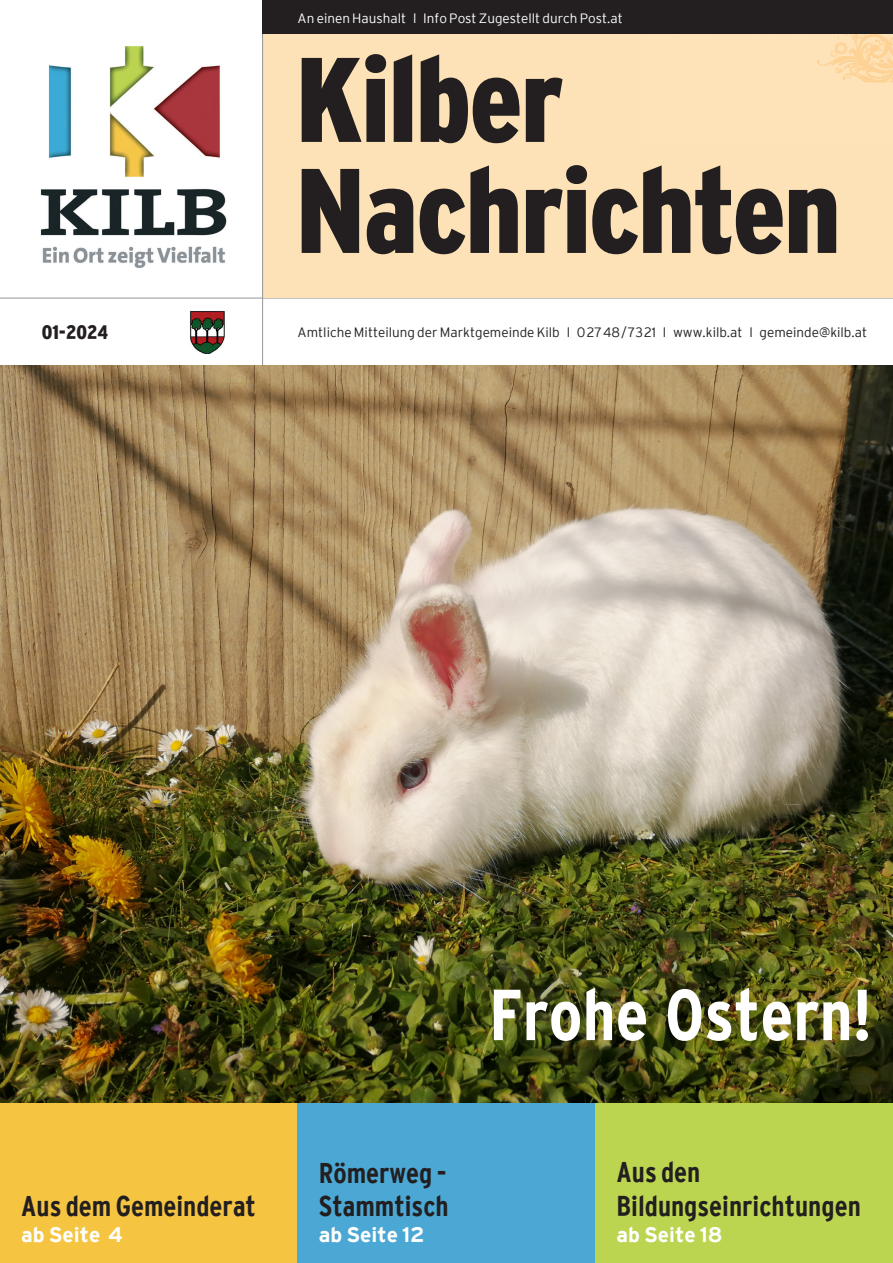
<style>
.page{position:relative;width:893px;height:1263px;background:#fff}
.page>*{position:absolute;margin:0;border:0;box-sizing:border-box;transform-origin:0 0}
.t1{font:900 condensed 120px/111px "Interstate";letter-spacing:-.015em;color:#231f20}
.t2{font:700 condensed 72px "Interstate";color:#fff}
.t3{font:700 condensed 28.5px/33px "Interstate";color:#231f20}
.t4{font:700 21px "Interstate";color:#fff}
.t5{font:900 condensed 19.5px "Interstate";color:#231f20}
.t6{font:300 13.5px "Interstate";color:#231f20}
.t7{font:300 13.5px "Interstate";color:#fff}
</style>
<div class="page">
<hr style="left:0;top:298px;width:893px;height:1px;background:#939598">
<div style="left:262px;top:34px;width:631px;height:264px;background:#fee2b7"></div>
<img style="left:817px;top:34px;width:76px;height:49px">
<hr style="left:262px;top:0;width:1px;height:366px;background:#939598">
<div style="left:263px;top:0;width:630px;height:34px;background:#231f20"></div>
<div style="left:0;top:1102px;width:298px;height:161px;background:#f5c542"></div>
<div style="left:298px;top:1102px;width:297px;height:161px;background:#4ba8d4"></div>
<div style="left:595px;top:1102px;width:298px;height:161px;background:#bcd550"></div>
<img style="left:40px;top:46px;width:187px;height:223px">
<img style="left:190px;top:311px;width:35px;height:43px">
<img style="left:0;top:366px;width:893px;height:736px">
<p class="t7" style="left:298px;top:10px;width:327px">An einen Haushalt l Info Post Zugestellt durch Post.at</p>
<h1 class="t1" style="left:296px;top:44px;width:547px">Kilber<br>Nachrichten</h1>
<h3 class="t5" style="left:42px;top:321px;width:68px">01-2024</h3>
<p class="t6" style="left:298px;top:325px;width:571px">Amtliche Mitteilung der Marktgemeinde Kilb l 02748/7321 l www.kilb.at l gemeinde@kilb.at</p>
<h3 class="t3" style="left:21px;top:1189px;width:236px">Aus dem Gemeinderat</h3>
<h3 class="t4" style="left:21px;top:1222px;width:103px">ab Seite 4</h3>
<h2 class="t2" style="left:489px;top:974px;width:384px">Frohe Ostern!</h2>
<h3 class="t3" style="left:319px;top:1156px;width:131px">Römerweg -<br>Stammtisch</h3>
<h3 class="t4" style="left:319px;top:1222px;width:107px">ab Seite 12</h3>
<h3 class="t3" style="left:617px;top:1155px;width:246px;line-height:34.2px">Aus den<br>Bildungseinrichtungen</h3>
<h3 class="t4" style="left:617px;top:1222px;width:107px">ab Seite 18</h3>
</div>
